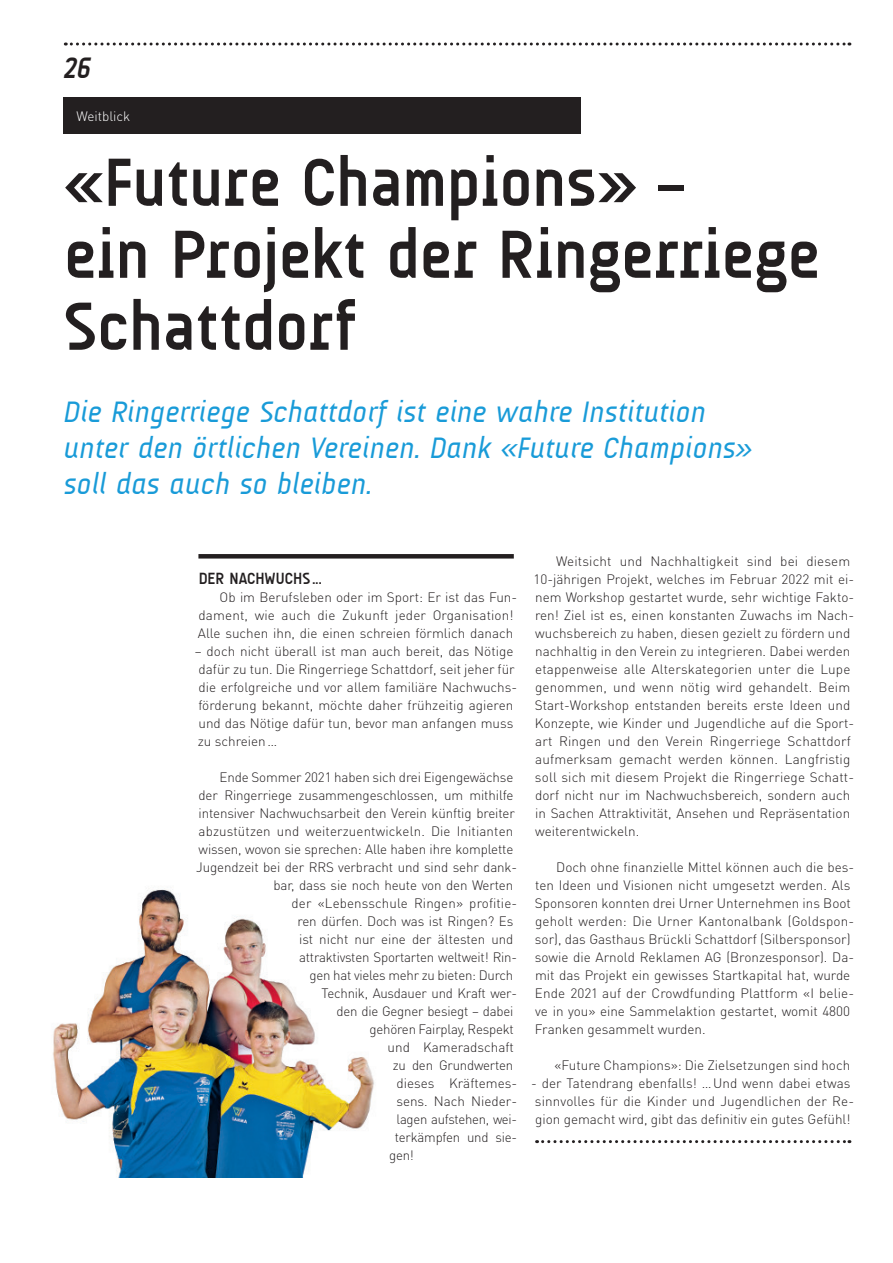
<style>
.page{position:relative;width:893px;height:1263px;background:#fff}
.page>*{position:absolute;margin:0;border:0;box-sizing:border-box;transform-origin:0 0}
.t1{font:700 69px/72px "A Udimat";color:#231f20}
.t2{font:italic 30px/36px "A Udimat";letter-spacing:.01em;color:#199bd8}
.t3{font:italic 700 30px "A Udimat";color:#231f20}
.t4{font:700 16.5px "A Udimat";letter-spacing:.005em;color:#231f20}
.t5{font:300 13.5px/18px "DINOT";color:#231f20}
.t6{font:300 13.5px "DINOT";letter-spacing:-.02em;color:#231f20}
.t7{font:300 13.5px "DINOT";color:#fff}
</style>
<div class="page">
<svg style="left:537px;top:1140px;width:313px;height:3px"></svg>
<svg style="left:65px;top:43px;width:785px;height:3px"></svg>
<img style="left:53px;top:889px;width:322px;height:289px">
<hr style="left:198px;top:554px;width:316px;height:4px;background:#231f20">
<div style="left:64px;top:98px;width:517px;height:36px;background:#231f20"></div>
<h2 class="t3" style="left:64px;top:51px;width:28px">26</h2>
<p class="t7" style="left:77px;top:107px;width:55px">Weitblick</p>
<h1 class="t1" style="left:64px;top:146px;width:757px">«Future Champions» –<br>ein Projekt der Ringerriege<br>Schattdorf</h1>
<h2 class="t2" style="left:64px;top:393px;width:690px">Die Ringerriege Schattdorf ist eine wahre Institution unter den örtlichen Vereinen. Dank «Future Champions» soll das auch so bleiben.</h2>
<p class="t4" style="left:199px;top:569px;width:124px">DER NACHWUCHS ...</p>
<p class="t5" style="left:198px;top:587px;width:321px;text-indent:22px">Ob im Berufsleben oder im Sport: Er ist das Fun&shy;dament, wie auch die Zukunft jeder Organisation!<br>Alle suchen ihn, die einen schreien förmlich danach</p>
<p class="t5" style="left:195px;top:641px;width:324px">– doch nicht überall ist man auch bereit, das Nötige dafür zu tun. Die Ringerriege Schattdorf, seit jeher für die erfolgreiche und vor allem familiäre Nachwuchs&shy;förderung bekannt, möchte daher frühzeitig agieren und das Nötige dafür tun, bevor man anfangen muss zu schreien…</p>
<p class="t5" style="left:220px;top:767px;width:295px">Ende Sommer 2021 haben sich drei Eigengewächse</p>
<p class="t5" style="left:199px;top:785px;width:316px">der Ringerriege zusammengeschlossen, um mithilfe</p>
<p class="t5" style="left:199px;top:803px;width:318px">intensiver Nachwuchsarbeit den Verein künftig breiter</p>
<p class="t5" style="left:199px;top:821px;width:316px">abzustützen und weiterzuentwickeln. Die Initianten</p>
<p class="t5" style="left:199px;top:839px;width:316px">wissen, wovon sie sprechen: Alle haben ihre komplette</p>
<p class="t5" style="left:196px;top:857px;width:322px">Jugendzeit bei der RRS verbracht und sind sehr dank-</p>
<p class="t5" style="left:273px;top:875px;width:241px">bar, dass sie noch heute von den Werten</p>
<p class="t5" style="left:292px;top:893px;width:227px">der «Lebensschule Ringen» profitie-</p>
<p class="t5" style="left:297px;top:911px;width:217px">ren dürfen. Doch was ist Ringen? Es</p>
<p class="t5" style="left:299px;top:929px;width:216px">ist nicht nur eine der ältesten und</p>
<p class="t5" style="left:299px;top:947px;width:220px">attraktivsten Sportarten weltweit! Rin-</p>
<p class="t5" style="left:310px;top:965px;width:205px">gen hat vieles mehr zu bieten: Durch</p>
<p class="t5" style="left:321px;top:983px;width:197px">Technik, Ausdauer und Kraft wer-</p>
<p class="t5" style="left:337px;top:1001px;width:178px">den die Gegner besiegt – dabei</p>
<p class="t5" style="left:370px;top:1019px;width:146px">gehören Fairplay, Respekt</p>
<p class="t5" style="left:388px;top:1037px;width:128px">und Kameradschaft</p>
<p class="t5" style="left:393px;top:1055px;width:122px">zu den Grundwerten</p>
<p class="t5" style="left:397px;top:1073px;width:122px">dieses Kräftemes-</p>
<p class="t5" style="left:396px;top:1091px;width:120px">sens. Nach Nieder-</p>
<p class="t6" style="left:396px;top:1110px;width:122px">lagen aufstehen, wei-</p>
<p class="t5" style="left:395px;top:1127px;width:124px">terkämpfen und sie-</p>
<p class="t5" style="left:389px;top:1145px;width:26px">gen!</p>
<p class="t5" style="left:533px;top:551px;width:322px;text-indent:23px">Weitsicht und Nachhaltigkeit sind bei diesem 10-jährigen Projekt, welches im Februar 2022 mit ei&shy;nem Workshop gestartet wurde, sehr wichtige Fakto&shy;ren! Ziel ist es, einen konstanten Zuwachs im Nach&shy;wuchsbereich zu haben, diesen gezielt zu fördern und nachhaltig in den Verein zu integrieren. Dabei werden etappenweise alle Alterskategorien unter die Lupe genommen, und wenn nötig wird gehandelt. Beim Start-Workshop entstanden bereits erste Ideen und Konzepte, wie Kinder und Jugendliche auf die Sport&shy;art Ringen und den Verein Ringerriege Schattdorf aufmerksam gemacht werden können. Langfristig soll sich mit diesem Projekt die Ringerriege Schatt&shy;dorf nicht nur im Nachwuchsbereich, sondern auch in Sachen Attraktivität, Ansehen und Repräsentation weiterentwickeln.</p>
<p class="t5" style="left:535px;top:857px;width:321px;text-indent:21px">Doch ohne finanzielle Mittel können auch die bes&shy;ten Ideen und Visionen nicht umgesetzt werden. Als Sponsoren konnten drei Urner Unternehmen ins Boot geholt werden: Die Urner Kantonalbank (Goldspon&shy;sor), das Gasthaus Brückli Schattdorf (Silbersponsor) sowie die Arnold Reklamen AG (Bronzesponsor). Da&shy;mit das Projekt ein gewisses Startkapital hat, wurde Ende 2021 auf der Crowdfunding Plattform «I belie&shy;ve in you» eine Sammelaktion gestartet, womit 4800<br>Franken gesammelt wurden.</p>
<p class="t5" style="left:554px;top:1055px;width:297px">«Future Champions»: Die Zielsetzungen sind hoch</p>
<p class="t5" style="left:531px;top:1073px;width:322px;text-align:justify">- der Tatendrang ebenfalls! …Und wenn dabei etwas sinnvolles für die Kinder und Jugendlichen der Re&shy;gion gemacht wird, gibt das definitiv ein gutes Gefühl!</p>
</div>
